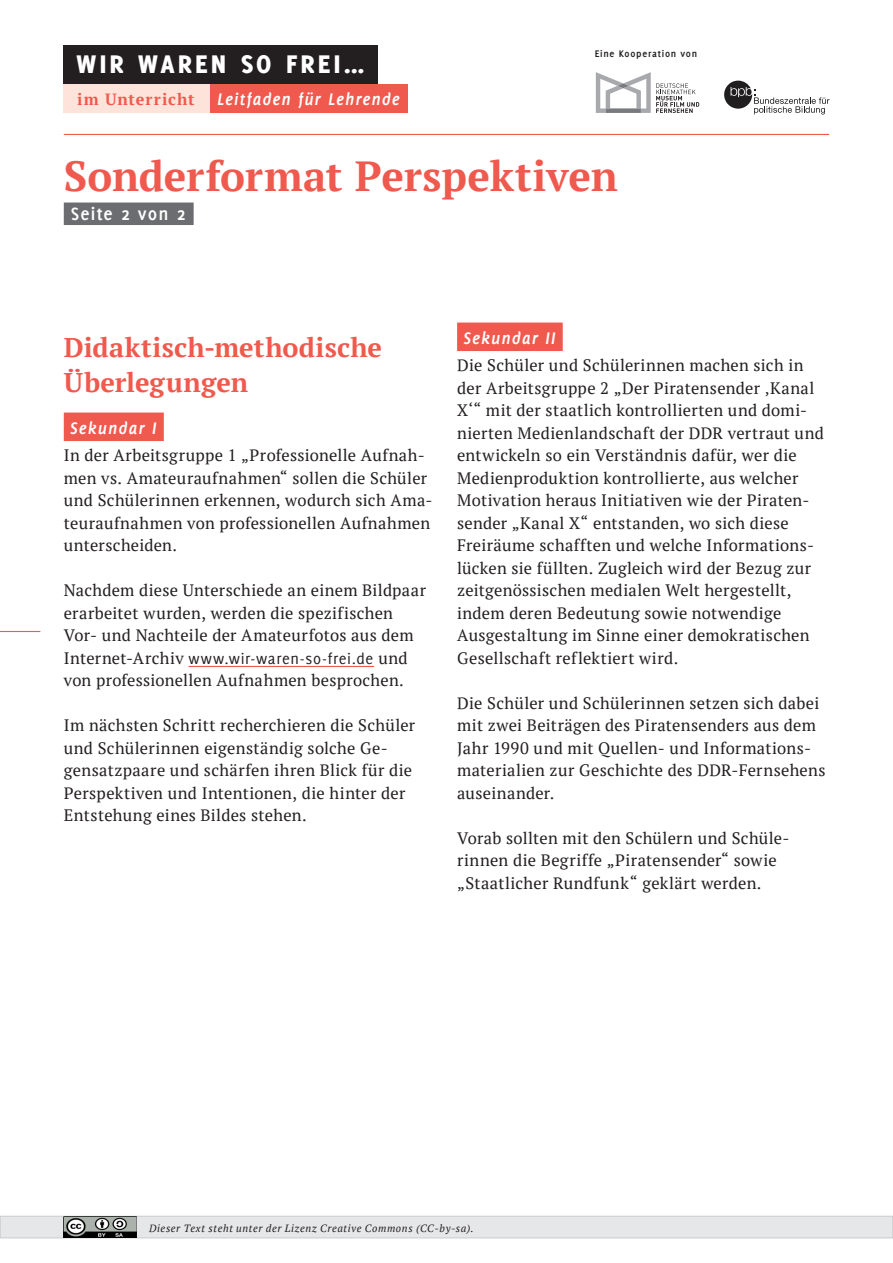
<style>
.page{position:relative;width:893px;height:1263px;background:#fff}
.page>*{position:absolute;margin:0;border:0;box-sizing:border-box;transform-origin:0 0}
.L__Thema{font:700 42px "PT Serif";letter-spacing:-.005em;color:#f0594d}
.t1{font:800 27.9px "Delicious";letter-spacing:.115em;color:#fff}
.L__Headline{font:700 27px/34.5px "PT Serif";letter-spacing:.01em;color:#f0594d}
.L__Seitenangabe{font:700 19.5px "Delicious";letter-spacing:.055em;color:#fff}
.L__Schulstufe{font:italic 700 18.3px "Delicious";letter-spacing:.05em;color:#fff}
.L__Fließtext{font:16.5px/22.5px "PT Serif";letter-spacing:.015em;color:#231f20}
.S__Zusatzaufgabe_Fli{font:italic 12px "PT Serif";letter-spacing:.03em;color:#231f20}
.S__Zusatzaufgabe_Fli-2{font:italic 10.5px "PT Serif";letter-spacing:.055em;color:#231f20}
.t2{font:700 10.5px "Delicious";letter-spacing:.07em;color:#231f20}
.s1{font-family:"PT Serif";font-style:normal;font-size:16.2px;color:#f0594d}
.s2{font-family:"Delicious"}
</style>
<div class="page">
<hr style="left:0;top:631px;width:40px;height:1px;background:#f0594d">
<div style="left:64px;top:203px;width:130px;height:22px;background:#6c6d70"></div>
<div style="left:64px;top:413px;width:100px;height:28px;background:#f0594d"></div>
<hr style="left:188px;top:666px;width:186px;height:1px;background:#f0594d">
<div style="left:457px;top:323px;width:106px;height:28px;background:#f0594d"></div>
<div style="left:0;top:1216px;width:893px;height:22px;background:#e6e7e9"></div>
<div style="left:0;top:1216px;width:893px;height:22px;border:1px solid #cbccce"></div>
<img style="left:64px;top:1216px;width:73px;height:22px">
<hr style="left:64px;top:134px;width:765px;height:1px;background:#f0594d">
<svg style="left:596px;top:72px;width:103px;height:41px"></svg>
<svg style="left:724px;top:81px;width:105px;height:34px"></svg>
<div style="left:64px;top:45px;width:314px;height:39px;background:#231f20"></div>
<div style="left:210px;top:84px;width:197px;height:28px;background:#f0594d"></div>
<div style="left:64px;top:84px;width:146px;height:28px;background:#fde3d9"></div>
<h2 class="t1" style="left:77px;top:47px;width:290px">WIR WAREN SO FREI...</h2>
<p class="L__Schulstufe" style="left:77px;top:88px;width:324px"><span class="s1">im Unterricht</span> Leitfaden für Lehrende</p>
<p class="t2" style="left:595px;top:47px;width:104px">Eine Kooperation von</p>
<p class="L__Thema" style="left:64px;top:148px;width:556px">Sonderformat Perspektiven</p>
<p class="L__Seitenangabe" style="left:71px;top:202px;width:116px">Seite 2 von 2</p>
<p class="L__Headline" style="left:64px;top:330px;width:320px">Didaktisch-methodische<br>Überlegungen</p>
<p class="L__Schulstufe" style="left:70px;top:418px;width:88px">Sekundar I</p>
<p class="L__Fließtext" style="left:64px;top:444px;width:370px">In der Arbeitsgruppe 1 „Professionelle Aufnah&shy;men vs. Amateuraufnahmen“ sollen die Schüler und Schülerinnen erkennen, wodurch sich Ama&shy;teuraufnahmen von professionellen Aufnahmen unterscheiden.</p>
<p class="L__Fließtext" style="left:64px;top:579px;width:364px">Nachdem diese Unterschiede an einem Bildpaar erarbeitet wurden, werden die spezifischen Vor- und Nachteile der Amateurfotos aus dem Internet-Archiv <span class="s2">www.wir-waren-so-frei.de</span> und von professionellen Aufnahmen besprochen.</p>
<p class="L__Fließtext" style="left:64px;top:714px;width:353px">Im nächsten Schritt recherchieren die Schüler und Schülerinnen eigenständig solche Ge&shy;gensatzpaare und schärfen ihren Blick für die Perspektiven und Intentionen, die hinter der Entstehung eines Bildes stehen.</p>
<p class="L__Schulstufe" style="left:464px;top:328px;width:93px">Sekundar II</p>
<p class="L__Fließtext" style="left:457px;top:354px;width:368px">Die Schüler und Schülerinnen machen sich in der Arbeitsgruppe 2 „Der Piratensender ‚Kanal X‘“ mit der staatlich kontrollierten und domi&shy;nierten Medienlandschaft der DDR vertraut und entwickeln so ein Verständnis dafür, wer die Medienproduktion kontrollierte, aus welcher Motivation heraus Initiativen wie der Piraten&shy;sender „Kanal X“ entstanden, wo sich diese Freiräume schafften und welche Informations&shy;lücken sie füllten. Zugleich wird der Bezug zur zeitgenössischen medialen Welt hergestellt, indem deren Bedeutung sowie notwendige Ausgestaltung im Sinne einer demokratischen Gesellschaft reflektiert wird.</p>
<p class="L__Fließtext" style="left:457px;top:691px;width:370px">Die Schüler und Schülerinnen setzen sich dabei mit zwei Beiträgen des Piratensenders aus dem Jahr 1990 und mit Quellen- und Informations&shy;materialien zur Geschichte des DDR-Fernsehens auseinander.</p>
<p class="L__Fließtext" style="left:457px;top:826px;width:334px">Vorab sollten mit den Schülern und Schüle&shy;rinnen die Begriffe „Piratensender“ sowie „Staatlicher Rundfunk“ geklärt werden.</p>
<p class="S__Zusatzaufgabe_Fli" style="left:189px;top:1216px;width:354px">Dieser Text steht unter der Lizenz Creative Commens (CC-by-sa).</p>
<p class="S__Zusatzaufgabe_Fli-2" style="left:149px;top:1221px;width:326px">Dieser Text steht unter der Lizenz Creative Commons (CC-by-sa).</p>
</div>
